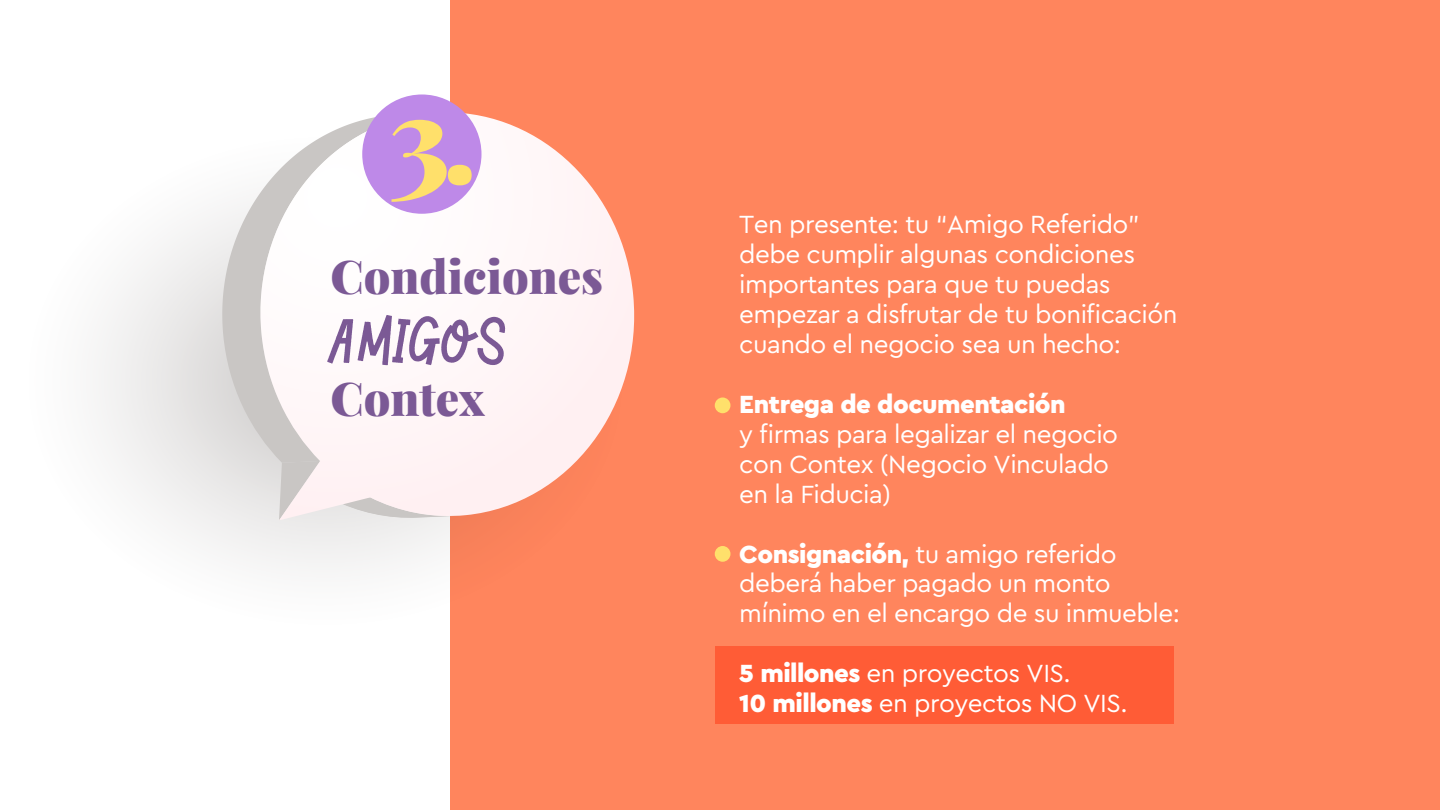
<style>
.page{position:relative;width:1440px;height:810px;background:#fff}
.page>*{position:absolute;margin:0;border:0;box-sizing:border-box;transform-origin:0 0}
.t1{font:900 120px "Playfair Display";color:#ffe06b}
.t2{font:68.25px "Flipped Toast";letter-spacing:-.005em;color:#7b5995}
.t3{font:900 46.5px "Playfair Display";color:#7b5995}
.t4{font:26.03px/29.9px "Cera Pro";letter-spacing:-.02em;color:#fff}
.t5{font:900 26.03px "Cera Pro";letter-spacing:-.02em;color:#fff}
.s1{font-weight:900}
</style>
<div class="page">
<div style="left:450px;top:0;width:990px;height:810px;background:#ff855d"></div>
<svg style="left:26px;top:135px;width:598px;height:491px"></svg>
<svg style="left:222px;top:143px;width:29px;height:320px"></svg>
<svg style="left:251px;top:113px;width:384px;height:407px"></svg>
<div style="left:362px;top:94px;width:120px;height:120px;background:#be89e8;border-radius:50%"></div>
<div style="left:715px;top:398px;width:15px;height:15px;background:#ffe06b;border-radius:50%"></div>
<div style="left:715px;top:546px;width:15px;height:16px;background:#ffe06b;border-radius:50%"></div>
<div style="left:715px;top:646px;width:459px;height:78px;background:#ff5c36"></div>
<h1 class="t1" style="left:389px;top:45px;width:90px">3.</h1>
<h3 class="t3" style="left:330px;top:240px;width:274px">Condiciones</h3>
<h2 class="t2" style="left:330px;top:303px;width:179px">AMIGOS</h2>
<h3 class="t3" style="left:330px;top:362px;width:156px">Contex</h3>
<p class="t4" style="left:739px;top:209px;width:440px">Ten presente: tu “Amigo Referido” debe cumplir algunas condiciones importantes para que tu puedas empezar a disfrutar de tu bonificación cuando el negocio sea un hecho:</p>
<p class="t5" style="left:739px;top:387px;width:328px">Entrega de documentación</p>
<p class="t4" style="left:739px;top:418px;width:380px">y firmas para legalizar el negocio con Contex (Negocio Vinculado en la Fiducia)</p>
<p class="t4" style="left:739px;top:538px;width:442px"><span class="s1">Consignación,</span> tu amigo referido deberá haber pagado un monto mínimo en el encargo de su inmueble:</p>
<p class="t4" style="left:739px;top:657px;width:390px"><span class="s1">5 millones</span> en proyectos VIS.<br><span class="s1">10 millones</span> en proyectos NO VIS.</p>
</div>
